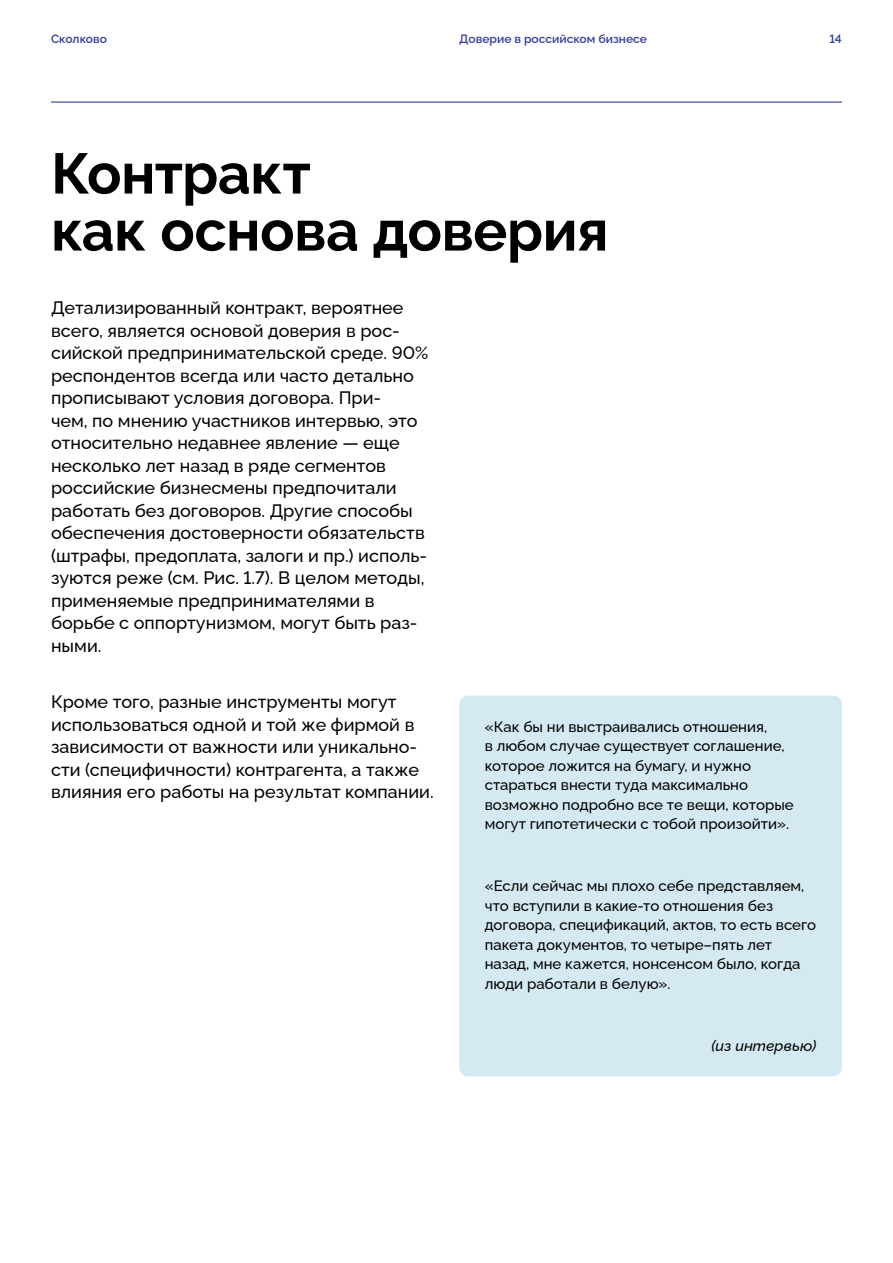
<style>
.page{position:relative;width:893px;height:1263px;background:#fff}
.page>*{position:absolute;margin:0;border:0;box-sizing:border-box;transform-origin:0 0}
.t1{font:700 57px/57px "Raleway";letter-spacing:-.005em;color:#000}
.t2{font:500 18px/22.5px "Raleway";color:#000}
.t3{font:500 15px/19.5px "Raleway";color:#000}
.t4{font:italic 500 15px "Raleway";color:#000}
.t5{font:600 12px "Raleway";color:#323c98}
</style>
<div class="page">
<div style="left:459px;top:696px;width:383px;height:380px;background:#d4e9f1;border-radius:9px"></div>
<hr style="left:51px;top:101px;width:791px;height:2px;background:#323c98">
<p class="t5" style="left:51px;top:29px;width:57px">Сколково</p>
<p class="t5" style="left:459px;top:29px;width:189px">Доверие в российском бизнесе</p>
<p class="t5" style="left:829px;top:29px;width:14px">14</p>
<h1 class="t1" style="left:51px;top:139px;width:559px">Контракт<br>как основа доверия</h1>
<p class="t2" style="left:51px;top:295px;width:379px">Детализированный контракт, вероятнее всего, является основой доверия в рос&shy;сийской предпринимательской среде. 90% респондентов всегда или часто детально прописывают условия договора. При-<br>чем, по мнению участников интервью, это относительно недавнее явление — еще несколько лет назад в ряде сегментов российские бизнесмены предпочитали работать без договоров. Другие способы обеспечения достоверности обязательств (штрафы, предоплата, залоги и пр.) исполь&shy;зуются реже (см. Рис. 1.7). В целом методы, применяемые предпринимателями в борьбе с оппортунизмом, могут быть раз&shy;ными.</p>
<p class="t2" style="left:51px;top:689px;width:384px">Кроме того, разные инструменты могут использоваться одной и той же фирмой в зависимости от важности или уникально&shy;сти (специфичности) контрагента, а также влияния его работы на результат компании.</p>
<p class="t3" style="left:485px;top:715px;width:311px">«Как бы ни выстраивались отношения,<br>в любом случае существует соглашение, которое ложится на бумагу, и нужно стараться внести туда максимально возможно подробно все те вещи, которые могут гипотетически с тобой произойти».</p>
<p class="t3" style="left:485px;top:875px;width:333px">«Если сейчас мы плохо себе представляем, что вступили в какие-то отношения без договора, спецификаций, актов, то есть всего пакета документов, то четыре–пять лет назад, мне кажется, нонсенсом было, когда люди работали в белую».</p>
<p class="t4" style="left:711px;top:1034px;width:107px">(из интервью)</p>
</div>
